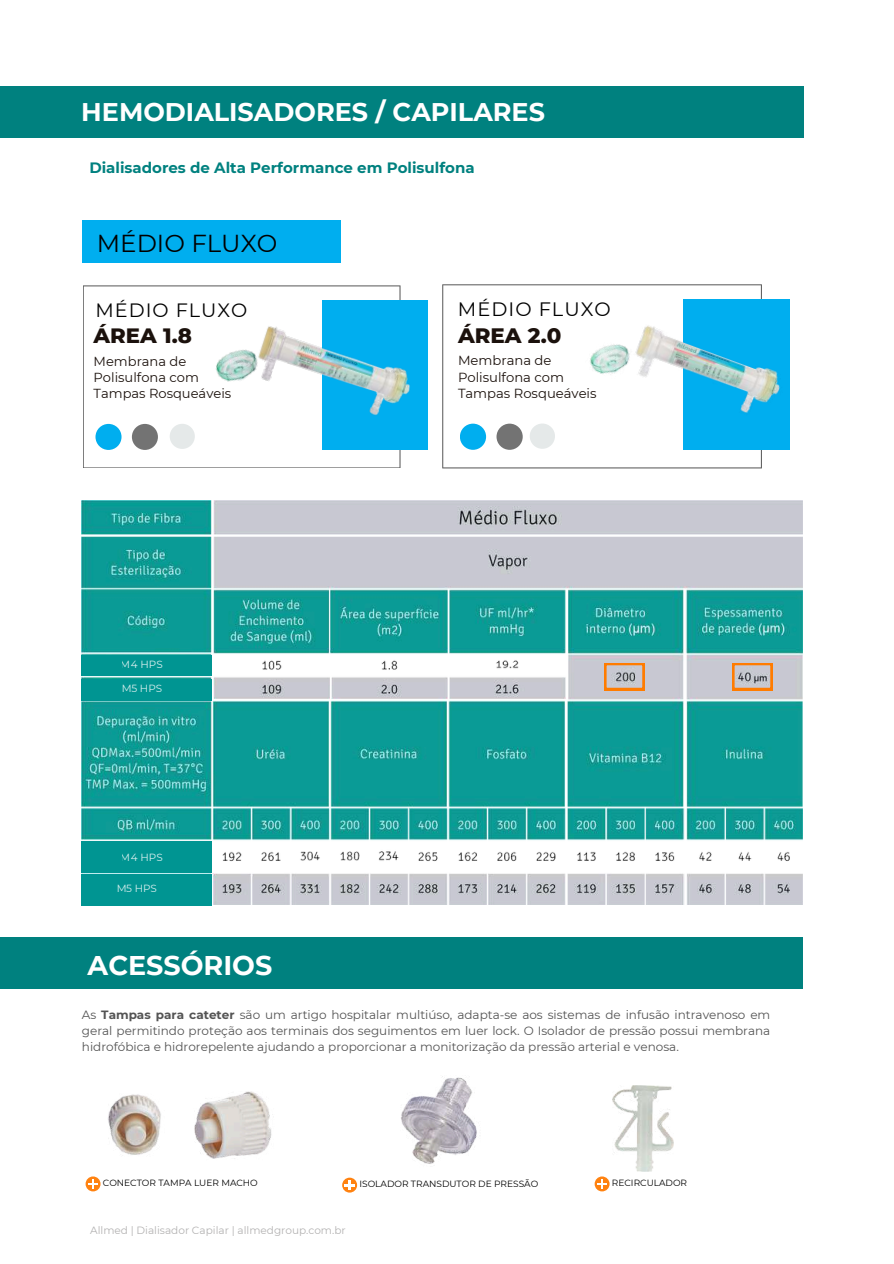
<style>
.page{position:relative;width:894px;height:1264px;background:#fff}
.page>*{position:absolute;margin:0;border:0;box-sizing:border-box;transform-origin:0 0}
.t1{font:700 27px "Montserrat";color:#fff}
.t2{font:700 25.5px "Montserrat";color:#fff}
.t3{font:24.45px "Montserrat";color:#000}
.t4{font:800 21.3px "Montserrat";color:#1b110c}
.t5{font:800 21.15px "Montserrat";color:#1b110c}
.t6{font:19.35px "Montserrat";letter-spacing:.05em;color:#000}
.t7{font:19.2px "Montserrat";letter-spacing:.05em;color:#000}
.t8{font:700 15px "Montserrat";color:#00817f}
.t9{font:13.2px/16.5px "Montserrat";color:#1b110c}
.t10{font:13.05px/16.4px "Montserrat";color:#1b110c}
.t11{font:12px/16px "Montserrat";color:#545454;text-align:justify}
.t12{font:10.5px "Montserrat";color:#b3b2b2}
.t13{font:10.35px "Montserrat";color:#fff}
.t14{font:9px "Montserrat";color:#000}
.s1{font-weight:700}
</style>
<div class="page">
<svg style="left:83px;top:285px;width:317px;height:183px"></svg>
<div style="left:322px;top:300px;width:106px;height:150px;background:#00aeef"></div>
<div style="left:170px;top:424px;width:25px;height:25px;background:#e5e9e9;border-radius:50%"></div>
<div style="left:95px;top:424px;width:26px;height:26px;background:#00aeef;border-radius:50%"></div>
<div style="left:132px;top:424px;width:26px;height:26px;background:#737373;border-radius:50%"></div>
<img style="left:200px;top:292px;width:210px;height:151px">
<svg style="left:442px;top:284px;width:319px;height:184px"></svg>
<div style="left:529px;top:423px;width:26px;height:26px;background:#e5e9e9;border-radius:50%"></div>
<div style="left:460px;top:423px;width:26px;height:27px;background:#00aeef;border-radius:50%"></div>
<div style="left:496px;top:423px;width:26px;height:27px;background:#737373;border-radius:50%"></div>
<img style="left:566px;top:284px;width:224px;height:171px">
<div style="left:83px;top:220px;width:257px;height:43px;background:#00aeef"></div>
<div style="left:0;top:87px;width:804px;height:51px;background:#00817f"></div>
<img style="left:81px;top:501px;width:721px;height:403px">
<div style="left:81px;top:654px;width:130px;height:21px;background:#009592"></div>
<div style="left:81px;top:678px;width:130px;height:22px;background:#009592"></div>
<svg style="left:604px;top:663px;width:40px;height:27px"></svg>
<svg style="left:732px;top:663px;width:40px;height:27px"></svg>
<div style="left:81px;top:841px;width:130px;height:31px;background:#009592"></div>
<div style="left:81px;top:874px;width:130px;height:31px;background:#009592"></div>
<div style="left:0;top:937px;width:802px;height:52px;background:#00817f"></div>
<img style="left:612px;top:1085px;width:60px;height:86px">
<img style="left:194px;top:1091px;width:78px;height:68px">
<img style="left:108px;top:1094px;width:53px;height:61px">
<img style="left:401px;top:1076px;width:76px;height:88px">
<svg style="left:86px;top:1176px;width:14px;height:15px"></svg>
<svg style="left:88px;top:1179px;width:10px;height:9px"></svg>
<svg style="left:342px;top:1177px;width:15px;height:15px"></svg>
<svg style="left:345px;top:1180px;width:9px;height:9px"></svg>
<svg style="left:594px;top:1176px;width:15px;height:15px"></svg>
<svg style="left:597px;top:1179px;width:9px;height:9px"></svg>
<h2 class="t2" style="left:81px;top:96px;width:465px">HEMODIALISADORES / CAPILARES</h2>
<p class="t8" style="left:89px;top:158px;width:386px">Dialisadores de Alta Performance em Polisulfona</p>
<h3 class="t3" style="left:97px;top:228px;width:182px">MÉDIO FLUXO</h3>
<h3 class="t7" style="left:95px;top:298px;width:153px">MÉDIO FLUXO</h3>
<h3 class="t5" style="left:94px;top:323px;width:100px">ÁREA 1.8</h3>
<p class="t10" style="left:94px;top:353px;width:139px">Membrana de<br>Polisulfona com<br>Tampas Rosqueáveis</p>
<p class="t13" style="left:121px;top:658px;width:43px">M4 HPS</p>
<p class="t13" style="left:121px;top:682px;width:42px">M5 HPS</p>
<p class="t13" style="left:121px;top:850px;width:43px">M4 HPS</p>
<p class="t13" style="left:116px;top:881px;width:42px">M5 HPS</p>
<h1 class="t1" style="left:88px;top:948px;width:186px">ACESSÓRIOS</h1>
<h3 class="t6" style="left:458px;top:297px;width:154px">MÉDIO FLUXO</h3>
<h3 class="t4" style="left:458px;top:322px;width:105px">ÁREA 2.0</h3>
<p class="t9" style="left:458px;top:352px;width:140px">Membrana de<br>Polisulfona com<br>Tampas Rosqueáveis</p>
<p class="t11" style="left:82px;top:1006px;width:689px">As <span class="s1">Tampas para cateter</span> são um artigo hospitalar multiúso, adapta-se aos sistemas de infusão intravenoso em geral permitindo proteção aos terminais dos seguimentos em luer lock. O Isolador de pressão possui membrana hidrofóbica e hidrorepelente ajudando a proporcionar a monitorização da pressão arterial e venosa.</p>
<p class="t14" style="left:103px;top:1177px;width:156px">CONECTOR TAMPA LUER MACHO</p>
<p class="t14" style="left:359px;top:1178px;width:180px">ISOLADOR TRANSDUTOR DE PRESSÃO</p>
<p class="t14" style="left:611px;top:1177px;width:77px">RECIRCULADOR</p>
<p class="t12" style="left:90px;top:1223px;width:257px">Allmed | Dialisador Capilar | allmedgroup.com.br</p>
</div>
